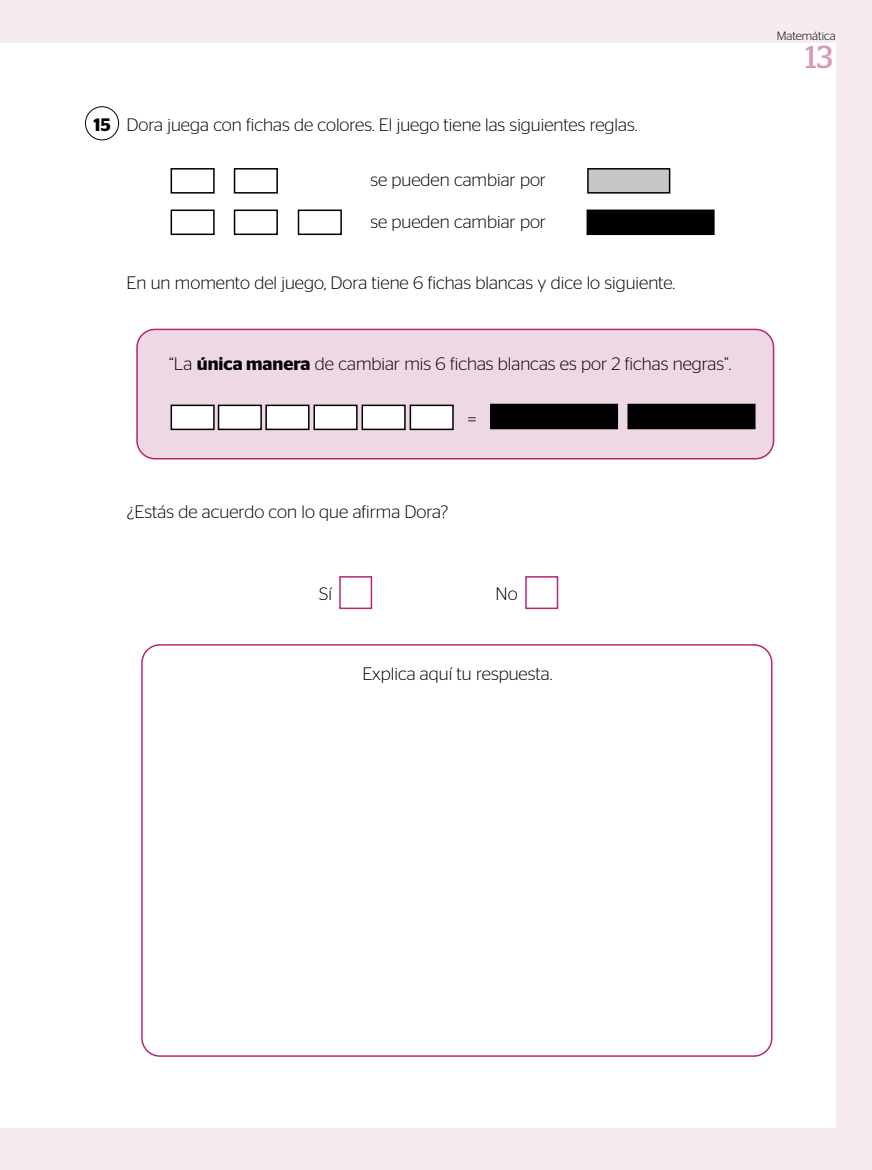
<style>
.page{position:relative;width:872px;height:1170px;background:#fff}
.page>*{position:absolute;margin:0;border:0;box-sizing:border-box;transform-origin:0 0}
.t1{font:31.65px "Stag";color:#d69ab8}
.t2{font:300 18px "Stag Sans";color:#000}
.t3{font:600 18px "Stag Sans";color:#000}
.t4{font:300 12px "Stag Sans";color:#000}
.s1{font-weight:600}
</style>
<div class="page">
<div style="left:0;top:0;width:872px;height:1169px;background:#f7ebf2"></div>
<div style="left:0;top:43px;width:836px;height:1084px;background:#fff"></div>
<div style="left:85px;top:106px;width:34px;height:34px;border:1px solid #000;border-radius:50%"></div>
<div style="left:339px;top:576px;width:33px;height:33px;background:#fff;border:2px solid #b42673"></div>
<div style="left:525px;top:576px;width:33px;height:33px;background:#fff;border:2px solid #b42673"></div>
<div style="left:141px;top:644px;width:631px;height:412px;border:2px solid #b42673;border-radius:18px"></div>
<div style="left:137px;top:329px;width:636px;height:129px;background:#eed8e5;border-radius:18px"></div>
<div style="left:136px;top:328px;width:638px;height:131px;border:2px solid #b42673;border-radius:18px"></div>
<div style="left:170px;top:168px;width:45px;height:25px;border:2px solid #000"></div>
<div style="left:170px;top:209px;width:45px;height:26px;border:2px solid #000"></div>
<div style="left:171px;top:405px;width:43px;height:24px;background:#fff"></div>
<div style="left:170px;top:404px;width:45px;height:26px;border:2px solid #000"></div>
<div style="left:266px;top:405px;width:43px;height:24px;background:#fff"></div>
<div style="left:265px;top:404px;width:44px;height:26px;border:2px solid #000"></div>
<div style="left:362px;top:405px;width:43px;height:24px;background:#fff"></div>
<div style="left:361px;top:404px;width:45px;height:26px;border:2px solid #000"></div>
<div style="left:234px;top:168px;width:44px;height:25px;border:2px solid #000"></div>
<div style="left:588px;top:169px;width:81px;height:24px;background:#c6c6c6"></div>
<div style="left:587px;top:168px;width:83px;height:25px;border:2px solid #000"></div>
<div style="left:234px;top:209px;width:44px;height:26px;border:2px solid #000"></div>
<div style="left:218px;top:405px;width:43px;height:24px;background:#fff"></div>
<div style="left:218px;top:404px;width:44px;height:26px;border:2px solid #000"></div>
<div style="left:314px;top:405px;width:43px;height:24px;background:#fff"></div>
<div style="left:313px;top:404px;width:44px;height:26px;border:2px solid #000"></div>
<div style="left:410px;top:405px;width:43px;height:24px;background:#fff"></div>
<div style="left:409px;top:404px;width:45px;height:26px;border:2px solid #000"></div>
<div style="left:298px;top:209px;width:44px;height:26px;border:2px solid #000"></div>
<div style="left:587px;top:210px;width:127px;height:24px;background:#000"></div>
<div style="left:586px;top:209px;width:128px;height:26px;border:2px solid #000"></div>
<div style="left:491px;top:404px;width:126px;height:24px;background:#000"></div>
<div style="left:490px;top:404px;width:128px;height:25px;border:2px solid #000"></div>
<div style="left:628px;top:404px;width:126px;height:24px;background:#000"></div>
<div style="left:627px;top:404px;width:128px;height:25px;border:2px solid #000"></div>
<p class="t3" style="left:93px;top:114px;width:19px">15</p>
<p class="t2" style="left:126px;top:114px;width:512px">Dora juega con fichas de colores. El juego tiene las siguientes reglas.</p>
<p class="t2" style="left:370px;top:170px;width:177px">se pueden cambiar por</p>
<p class="t2" style="left:370px;top:212px;width:177px">se pueden cambiar por</p>
<p class="t2" style="left:126px;top:272px;width:550px">En un momento del juego, Dora tiene 6 fichas blancas y dice lo siguiente.</p>
<p class="t2" style="left:169px;top:353px;width:563px">“La <span class="s1">única manera</span> de cambiar mis 6 fichas blancas es por 2 fichas negras”.</p>
<p class="t2" style="left:468px;top:408px;width:10px">=</p>
<p class="t2" style="left:127px;top:502px;width:323px">¿Estás de acuerdo con lo que afirma Dora?</p>
<p class="t2" style="left:319px;top:583px;width:14px">Sí</p>
<p class="t2" style="left:495px;top:583px;width:24px">No</p>
<p class="t2" style="left:362px;top:663px;width:191px">Explica aquí tu respuesta.</p>
<p class="t4" style="left:776px;top:29px;width:61px">Matemática</p>
<h1 class="t1" style="left:805px;top:38px;width:29px">13</h1>
</div>
